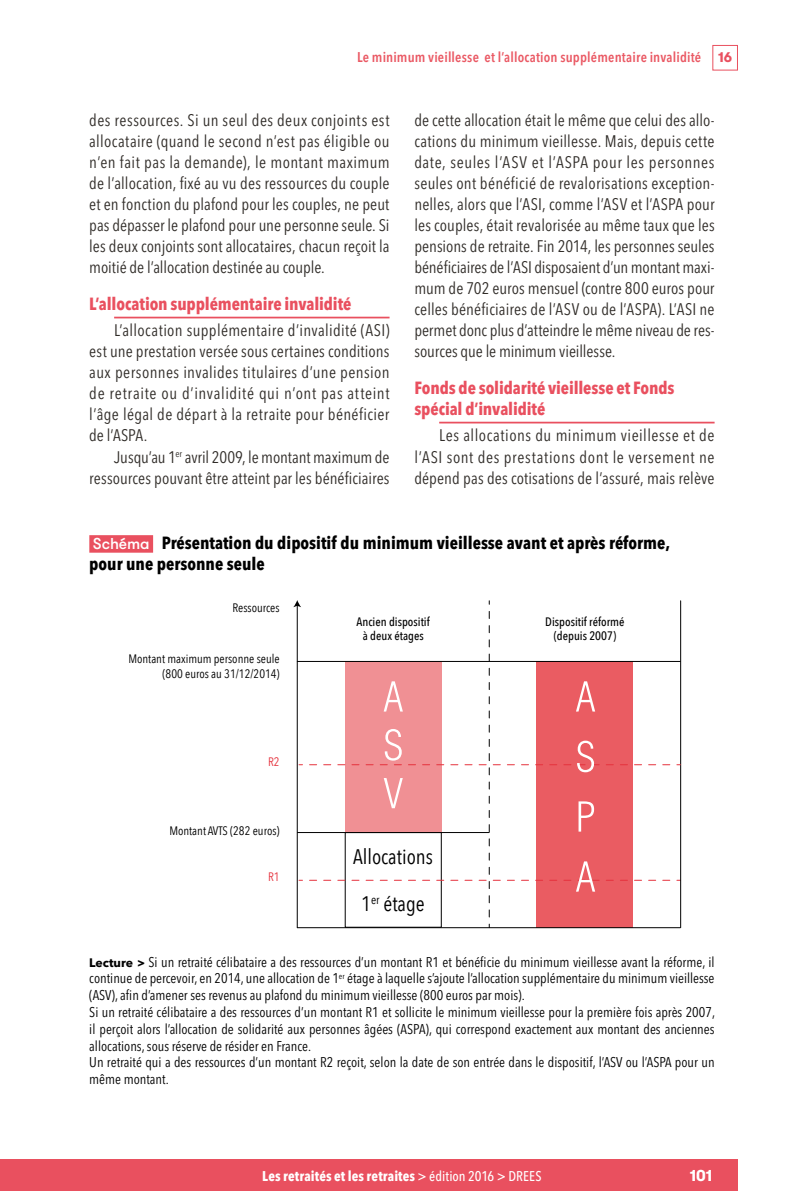
<style>
.page{position:relative;width:794px;height:1191px;background:#fff}
.page>*{position:absolute;margin:0;border:0;box-sizing:border-box;transform-origin:0 0}
.t1{font:21px "Avenir Next Condensed";color:#000}
.Titre2{font:700 condensed 17.5px/21px "Avenir Next LT Pro";letter-spacing:-.005em;color:#e9505f}
.HT_titre{font:700 condensed 17.5px/21px "Avenir Next LT Pro";color:#000}
.Texte{font:condensed 16.62px/21px "Avenir Next LT Pro";letter-spacing:.005em;color:#302c28;text-align:justify}
.t2{font:700 15.75px "GT Walsheim";color:#fff}
.HT_sources{font:condensed 14px/16.8px "Avenir Next LT Pro";color:#000;text-align:justify}
.t3{font:600 condensed 14px "Avenir Next LT Pro";letter-spacing:.01em;color:#ea5964}
.t4{font:700 condensed 14px "Avenir Next LT Pro";letter-spacing:.01em;color:#fff}
.t5{font:12.25px/14.7px "Avenir Next Condensed";color:#000;text-align:right}
.t6{font:500 12.25px/14.7px "Avenir Next Condensed";color:#000;text-align:center}
.t7{font:12.25px "Avenir Next Condensed";color:#e5323d}
.s1{font-family:"GT Walsheim Pro Trial";font-weight:700;font-stretch:normal;color:#e9505f}
.s2{font-family:"GT Walsheim";font-weight:500;font-stretch:normal;font-size:15.75px;color:#fff}
.s3{font-weight:700;font-stretch:normal;font-size:12.25px}
.s4{font-weight:500}
</style>
<div class="page">
<div style="left:712px;top:45px;width:26px;height:25px;border:1px solid #e9505f"></div>
<div style="left:0;top:1159px;width:738px;height:32px;background:#e9505f"></div>
<hr style="left:114px;top:317px;width:275px;height:1px;background:#e9505f">
<hr style="left:439px;top:422px;width:275px;height:1px;background:#e9505f">
<div style="left:89px;top:535px;width:64px;height:17px;background:#e9505f"></div>
<hr style="left:297px;top:605px;width:1px;height:322px;background:#000">
<svg style="left:293px;top:600px;width:8px;height:7px"></svg>
<hr style="left:297px;top:927px;width:383px;height:1px;background:#000">
<hr style="left:297px;top:661px;width:383px;height:1px;background:#000">
<hr style="left:680px;top:601px;width:1px;height:326px;background:#000">
<hr style="left:297px;top:832px;width:192px;height:1px;background:#000">
<svg style="left:309px;top:611px;width:371px;height:316px"></svg>
<p class="t3" style="left:357px;top:49px;width:377px">Le minimum vieillesse et l’allocation supplémentaire invalidité <span class="s1">16</span></p>
<p class="Texte" style="left:89px;top:110px;width:302px">des ressources. Si un seul des deux conjoints est allocataire (quand le second n’est pas éligible ou n’en fait pas la demande), le montant maximum de l’allocation, fixé au vu des ressources du couple et en fonction du plafond pour les couples, ne peut pas dépasser le plafond pour une personne seule. Si les deux conjoints sont allocataires, chacun reçoit la moitié de l’allocation destinée au couple.</p>
<p class="Titre2" style="left:89px;top:293px;width:264px">L’allocation supplémentaire invalidité</p>
<p class="Texte" style="left:89px;top:320px;width:302px;text-indent:25px">L’allocation supplémentaire d’invalidité (ASI) est une prestation versée sous certaines conditions aux personnes invalides titulaires d’une pension de retraite ou d’invalidité qui n’ont pas atteint l’âge légal de départ à la retraite pour bénéficier de l’ASPA.</p>
<p class="Texte" style="left:89px;top:446px;width:302px;text-align:right">Jusqu’au 1<sup>er</sup> avril 2009, le montant maximum de ressources pouvant être atteint par les bénéficiaires</p>
<p class="Texte" style="left:414px;top:110px;width:302px">de cette allocation était le même que celui des allo&shy;cations du minimum vieillesse. Mais, depuis cette date, seules l’ASV et l’ASPA pour les personnes seules ont bénéficié de revalorisations exception&shy;nelles, alors que l’ASI, comme l’ASV et l’ASPA pour les couples, était revalorisée au même taux que les pensions de retraite. Fin 2014, les personnes seules bénéficiaires de l’ASI disposaient d’un montant maxi&shy;mum de 702 euros mensuel (contre 800 euros pour celles bénéficiaires de l’ASV ou de l’ASPA). L’ASI ne permet donc plus d’atteindre le même niveau de res&shy;sources que le minimum vieillesse.</p>
<p class="Titre2" style="left:414px;top:377px;width:262px">Fonds de solidarité vieillesse et Fonds spécial d’invalidité</p>
<p class="Texte" style="left:414px;top:425px;width:302px;text-indent:25px">Les allocations du minimum vieillesse et de l’ASI sont des prestations dont le versement ne dépend pas des cotisations de l’assuré, mais relève</p>
<p class="HT_titre" style="left:89px;top:532px;width:582px"><span class="s2">Schéma</span> Présentation du dipositif du minimum vieillesse avant et après réforme, pour une personne seule</p>
<p class="t5" style="left:232px;top:600px;width:49px">Ressources</p>
<p class="t5" style="left:128px;top:651px;width:153px">Montant maximum personne seule (800 euros au 31/12/2014)</p>
<p class="t7" style="left:268px;top:751px;width:13px">R2</p>
<p class="t5" style="left:169px;top:823px;width:112px">Montant AVTS (282 euros)</p>
<p class="t6" style="left:356px;top:614px;width:75px">Ancien dispositif à deux étages</p>
<p class="t6" style="left:545px;top:614px;width:81px">Dispositif réformé (depuis 2007)</p>
<p class="t1" style="left:353px;top:839px;width:81px">Allocations</p>
<p class="t1" style="left:361px;top:885px;width:65px">1<sup>er</sup> étage</p>
<p class="HT_sources" style="left:89px;top:953px;width:627px"><span class="s3">Lecture &gt;</span> Si un retraité célibataire a des ressources d’un montant R1 et bénéficie du minimum vieillesse avant la réforme, il continue de percevoir, en 2014, une allocation de 1<sup>er</sup> étage à laquelle s’ajoute l’allocation supplémentaire du minimum vieillesse (ASV), afin d’amener ses revenus au plafond du minimum vieillesse (800 euros par mois).</p>
<p class="HT_sources" style="left:89px;top:1003px;width:627px">Si un retraité célibataire a des ressources d’un montant R1 et sollicite le minimum vieillesse pour la première fois après 2007, il perçoit alors l’allocation de solidarité aux personnes âgées (ASPA), qui correspond exactement aux montant des anciennes allocations, sous réserve de résider en France.</p>
<p class="HT_sources" style="left:89px;top:1054px;width:627px">Un retraité qui a des ressources d’un montant R2 reçoit, selon la date de son entrée dans le dispositif, l’ASV ou l’ASPA pour un même montant.</p>
<p class="t7" style="left:268px;top:866px;width:13px">R1</p>
<p class="t4" style="left:262px;top:1167px;width:281px">Les retraités et les retraites <span class="s4">&gt; édition 2016 &gt; DREES</span></p>
<p class="t2" style="left:689px;top:1165px;width:24px">101</p>
</div>
